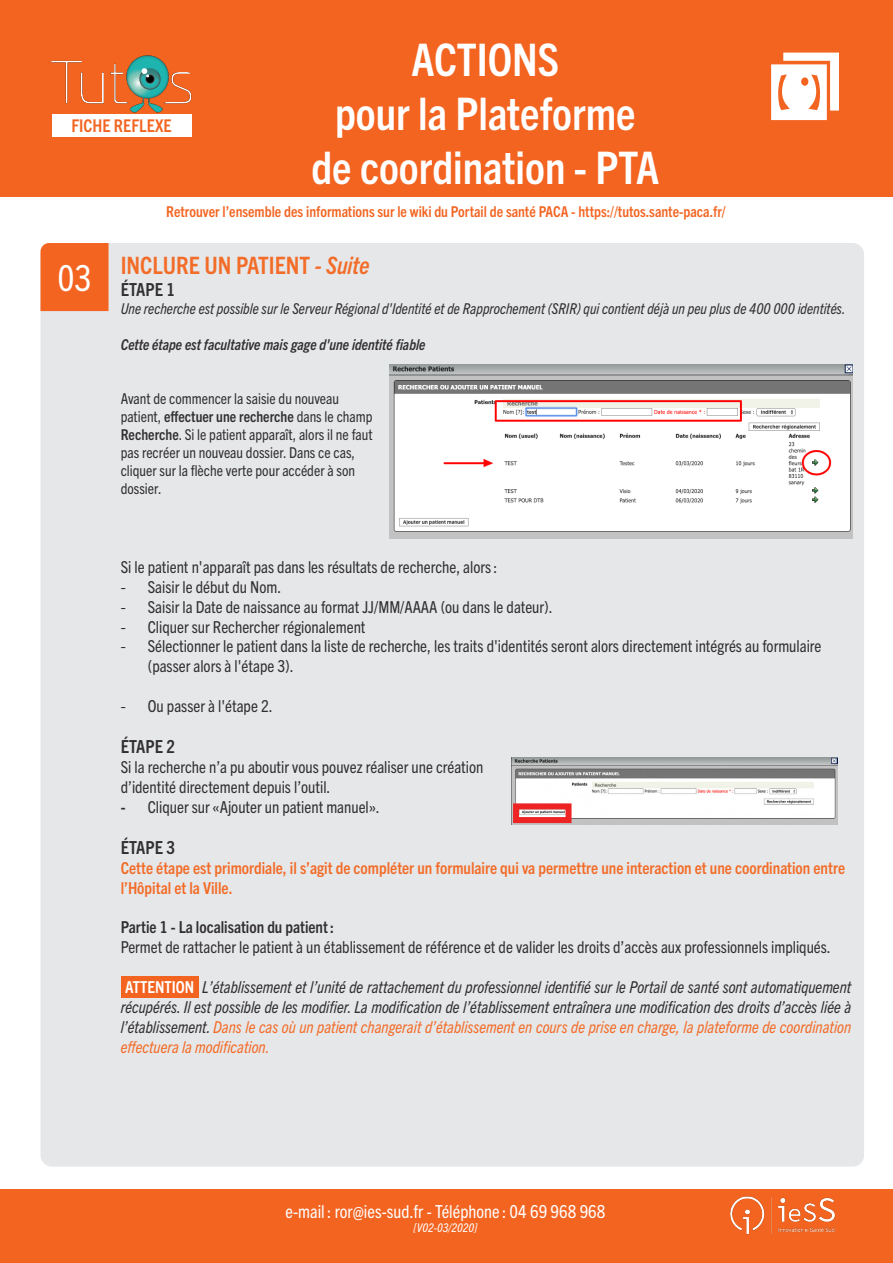
<style>
.page{position:relative;width:893px;height:1263px;background:#fff}
.page>*{position:absolute;margin:0;border:0;box-sizing:border-box;transform-origin:0 0}
.t1{font:700 condensed 45px/54px "Trade Gothic Next LT Pro";color:#fff;text-align:center}
.t2{font:condensed 36px "Trade Gothic Next LT Pro";color:#fff}
.t3{font:700 condensed 24px "Trade Gothic Next LT Pro";color:#f36c28}
.t4{font:condensed 18px "Trade Gothic Next LT Pro";color:#fff}
.t5{font:700 condensed 18px "Trade Gothic Next LT Pro";color:#312f30}
.t6{font:700 condensed 17.55px "Trade Gothic Next LT Pro";color:#f36421}
.t7{font:condensed 16.5px/19.8px "Trade Gothic Next LT Pro";color:#312f30}
.t8{font:italic condensed 16.5px/19.8px "Trade Gothic Next LT Pro";color:#312f30;text-align:justify}
.t9{font:700 condensed 16.5px/19.8px "Trade Gothic Next LT Pro";color:#f36c28}
.t10{font:700 condensed 16.5px "Trade Gothic Next LT Pro";color:#312f30}
.t11{font:700 condensed 16.5px "Trade Gothic Next LT Pro";color:#fff}
.t12{font:condensed 15px "Trade Gothic Next LT Pro";color:#312f30}
.t13{font:italic condensed 15px "Trade Gothic Next LT Pro";color:#312f30}
.t14{font:700 condensed 15px "Trade Gothic Next LT Pro";color:#f36421}
.t15{font:italic 700 condensed 15px "Trade Gothic Next LT Pro";color:#312f30}
.t16{font:700 condensed 15px "Trade Gothic Next LT Pro";color:#312f30}
.t17{font:italic condensed 12px "Trade Gothic Next LT Pro";color:#fff}
.s1{font-style:italic}
.s2{font-weight:400}
.s3{font-weight:700}
.s4{font-family:"Myriad Pro";font-stretch:normal}
.s5{color:#f36c28}
</style>
<div class="page">
<div style="left:0;top:0;width:893px;height:197px;background:#f36421"></div>
<svg style="left:771px;top:53px;width:68px;height:67px"></svg>
<div style="left:0;top:1189px;width:893px;height:74px;background:#f36421"></div>
<img style="left:730px;top:1196px;width:105px;height:39px">
<div style="left:52px;top:114px;width:139px;height:22px;background:#fff"></div>
<img style="left:51px;top:55px;width:141px;height:58px">
<div style="left:41px;top:243px;width:823px;height:923px;background:#e6e7e9;border-radius:11px"></div>
<div style="left:121px;top:976px;width:78px;height:21px;background:#f36421"></div>
<img style="left:511px;top:758px;width:326px;height:67px">
<div style="left:41px;top:243px;width:68px;height:68px;background:#f36421"></div>
<img style="left:390px;top:365px;width:462px;height:173px">
<div style="left:513px;top:803px;width:59px;height:20px;border:6px solid #ee2323"></div>
<p class="t6" style="left:71px;top:114px;width:102px">FICHE REFLEXE</p>
<h1 class="t1" style="left:311px;top:30px;width:349px">ACTIONS<br>pour la Plateforme de coordination - PTA</h1>
<p class="t2" style="left:57px;top:253px;width:36px">03</p>
<p class="t14" style="left:166px;top:201px;width:561px">Retrouver l’ensemble des informations sur le wiki du Portail de santé PACA - https://tutos.sante-paca.fr/</p>
<p class="t3" style="left:121px;top:249px;width:250px">INCLURE UN PATIENT <span class="s1">- Suite</span></p>
<p class="t5" style="left:121px;top:277px;width:56px">ÉTAPE 1</p>
<p class="t13" style="left:121px;top:298px;width:726px">Une recherche est possible sur le Serveur Régional d'Identité et de Rapprochement (SRIR) qui contient déjà un peu plus de 400 000 identités.</p>
<p class="t15" style="left:121px;top:334px;width:306px">Cette étape est facultative mais gage d'une identité fiable</p>
<p class="t12" style="left:121px;top:388px;width:220px">Avant de commencer la saisie du nouveau</p>
<p class="t16" style="left:121px;top:406px;width:253px"><span class="s2">patient,</span> effectuer une recherche <span class="s2">dans le champ</span></p>
<p class="t12" style="left:121px;top:424px;width:253px"><span class="s3">Recherche</span>. Si le patient apparaît, alors il ne faut</p>
<p class="t12" style="left:121px;top:442px;width:236px">pas recréer un nouveau dossier. Dans ce cas,</p>
<p class="t12" style="left:121px;top:460px;width:236px">cliquer sur la flèche verte pour accéder à son</p>
<p class="t12" style="left:121px;top:478px;width:42px">dossier.</p>
<p class="t7" style="left:121px;top:556px;width:378px">Si le patient n'apparaît pas dans les résultats de recherche, alors :</p>
<p class="t7" style="left:121px;top:576px;width:162px"><span class="s4">-</span> Saisir le début du Nom.</p>
<p class="t7" style="left:121px;top:596px;width:433px"><span class="s4">-</span> Saisir la Date de naissance au format JJ/MM/AAAA (ou dans le dateur).</p>
<p class="t7" style="left:121px;top:616px;width:246px"><span class="s4">-</span> Cliquer sur Rechercher régionalement</p>
<p class="t7" style="left:148px;top:635px;width:675px;text-indent:-27px"><span class="s4">-</span> Sélectionner le patient dans la liste de recherche, les traits d'identités seront alors directement intégrés au formulaire (passer alors à l'étape 3).</p>
<p class="t7" style="left:121px;top:695px;width:153px"><span class="s4">-</span> Ou passer à l'étape 2.</p>
<p class="t5" style="left:121px;top:734px;width:56px">ÉTAPE 2</p>
<p class="t7" style="left:121px;top:756px;width:364px">Si la recherche n’a pu aboutir vous pouvez réaliser une création</p>
<p class="t7" style="left:121px;top:776px;width:211px">d’identité directement depuis l’outil.</p>
<p class="t7" style="left:121px;top:796px;width:260px"><span class="s3">-</span> Cliquer sur «Ajouter un patient manuel».</p>
<p class="t5" style="left:121px;top:835px;width:56px">ÉTAPE 3</p>
<p class="t9" style="left:121px;top:857px;width:726px">Cette étape est primordiale, il s’agit de compléter un formulaire qui va permettre une interaction et une coordination entre l’Hôpital et la Ville.</p>
<p class="t10" style="left:121px;top:916px;width:215px">Partie 1 - La localisation du patient :</p>
<p class="t7" style="left:121px;top:936px;width:711px">Permet de rattacher le patient à un établissement de référence et de valider les droits d’accès aux professionnels impliqués.</p>
<p class="t11" style="left:125px;top:976px;width:71px">ATTENTION</p>
<p class="t8" style="left:121px;top:976px;width:732px;text-indent:81px">L’établissement et l’unité de rattachement du professionnel identifié sur le Portail de santé sont automatiquement récupérés. Il est possible de les modifier. La modification de l’établissement entraînera une modification des droits d’accès liée à l’établissement. <span class="s5">Dans le cas où un patient changerait d’établissement en cours de prise en charge, la plateforme de coordination effectuera la modification.</span></p>
<p class="t4" style="left:286px;top:1199px;width:321px">e-mail : ror@ies-sud.fr - Téléphone : 04 69 968 968</p>
<p class="t17" style="left:414px;top:1220px;width:65px">[V02-03/2020]</p>
</div>
